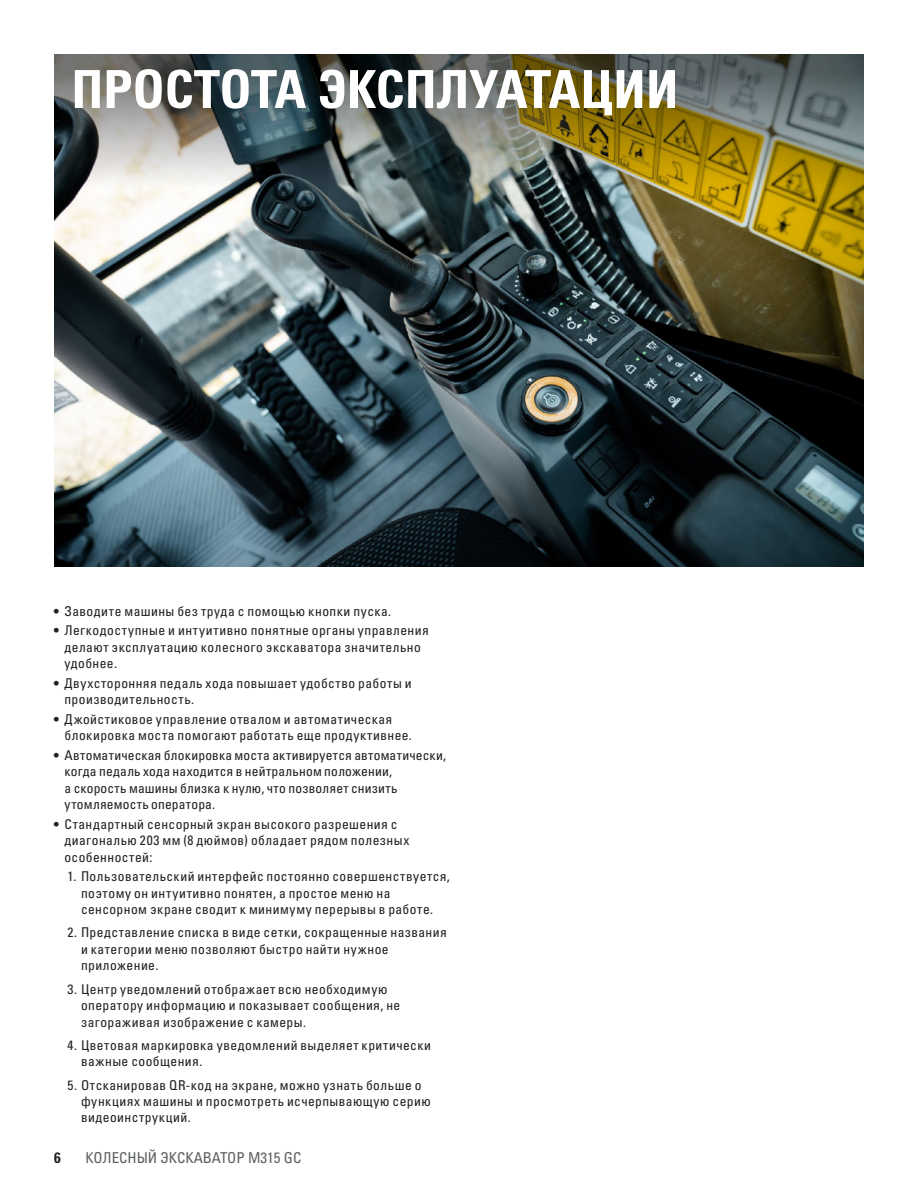
<style>
.page{position:relative;width:918px;height:1188px;background:#fff}
.page>*{position:absolute;margin:0;border:0;box-sizing:border-box;transform-origin:0 0}
.t1{font:52.5px "Univers LTCYR 67 Bold Cond";color:#fff}
.t2{font:condensed 15px "Univers LTCYR 57";color:#5d6163}
.t3{font:15px "Univers LTCYR 67 Bold Cond";color:#231f20}
.t4{font:condensed 13.5px/16.5px "Univers LTCYR 57";letter-spacing:.035em;color:#231f20}
.t5{font:condensed 13.5px/16.5px "Univers LTCYR 57";letter-spacing:.015em;color:#231f20}
</style>
<div class="page">
<img style="left:54px;top:396px;width:810px;height:171px">
<img style="left:54px;top:54px;width:810px;height:342px">
<h1 class="t1" style="left:71px;top:57px;width:609px">ПРОСТОТА ЭКСПЛУАТАЦИИ</h1>
<p class="t4" style="left:54px;top:602px;width:339px">• Заводите машины без труда с помощью кнопки пуска.</p>
<p class="t4" style="left:65px;top:622px;width:366px;text-indent:-11px">• Легкодоступные и интуитивно понятные органы управления делают эксплуатацию колесного экскаватора значительно удобнее.</p>
<p class="t4" style="left:65px;top:674px;width:349px;text-indent:-11px">• Двухсторонняя педаль хода повышает удобство работы и производительность.</p>
<p class="t4" style="left:65px;top:710px;width:349px;text-indent:-11px">• Джойстиковое управление отвалом и автоматическая блокировка моста помогают работать еще продуктивнее.</p>
<p class="t5" style="left:65px;top:746px;width:383px;text-indent:-11px">• Автоматическая блокировка моста активируется автоматически, когда педаль хода находится в нейтральном положении,<br>а скорость машины близка к нулю, что позволяет снизить утомляемость оператора.</p>
<p class="t4" style="left:65px;top:815px;width:346px;text-indent:-11px">• Стандартный сенсорный экран высокого разрешения с диагональю 203 мм (8 дюймов) обладает рядом полезных особенностей:</p>
<p class="t4" style="left:81px;top:868px;width:370px;text-indent:-14px">1. Пользовательский интерфейс постоянно совершенствуется, поэтому он интуитивно понятен, а простое меню на сенсорном экране сводит к минимуму перерывы в работе.</p>
<p class="t4" style="left:81px;top:924px;width:367px;text-indent:-14px">2. Представление списка в виде сетки, сокращенные названия и категории меню позволяют быстро найти нужное приложение.</p>
<p class="t4" style="left:81px;top:980px;width:321px;text-indent:-14px">3. Центр уведомлений отображает всю необходимую оператору информацию и показывает сообщения, не загораживая изображение с камеры.</p>
<p class="t4" style="left:81px;top:1036px;width:352px;text-indent:-14px">4. Цветовая маркировка уведомлений выделяет критически важные сообщения.</p>
<p class="t4" style="left:81px;top:1076px;width:351px;text-indent:-14px">5. Отсканировав QR-код на экране, можно узнать больше о функциях машины и просмотреть исчерпывающую серию видеоинструкций.</p>
<p class="t3" style="left:54px;top:1148px;width:8px">6</p>
<p class="t2" style="left:86px;top:1148px;width:217px">КОЛЕСНЫЙ ЭКСКАВАТОР M315 GC</p>
</div>
